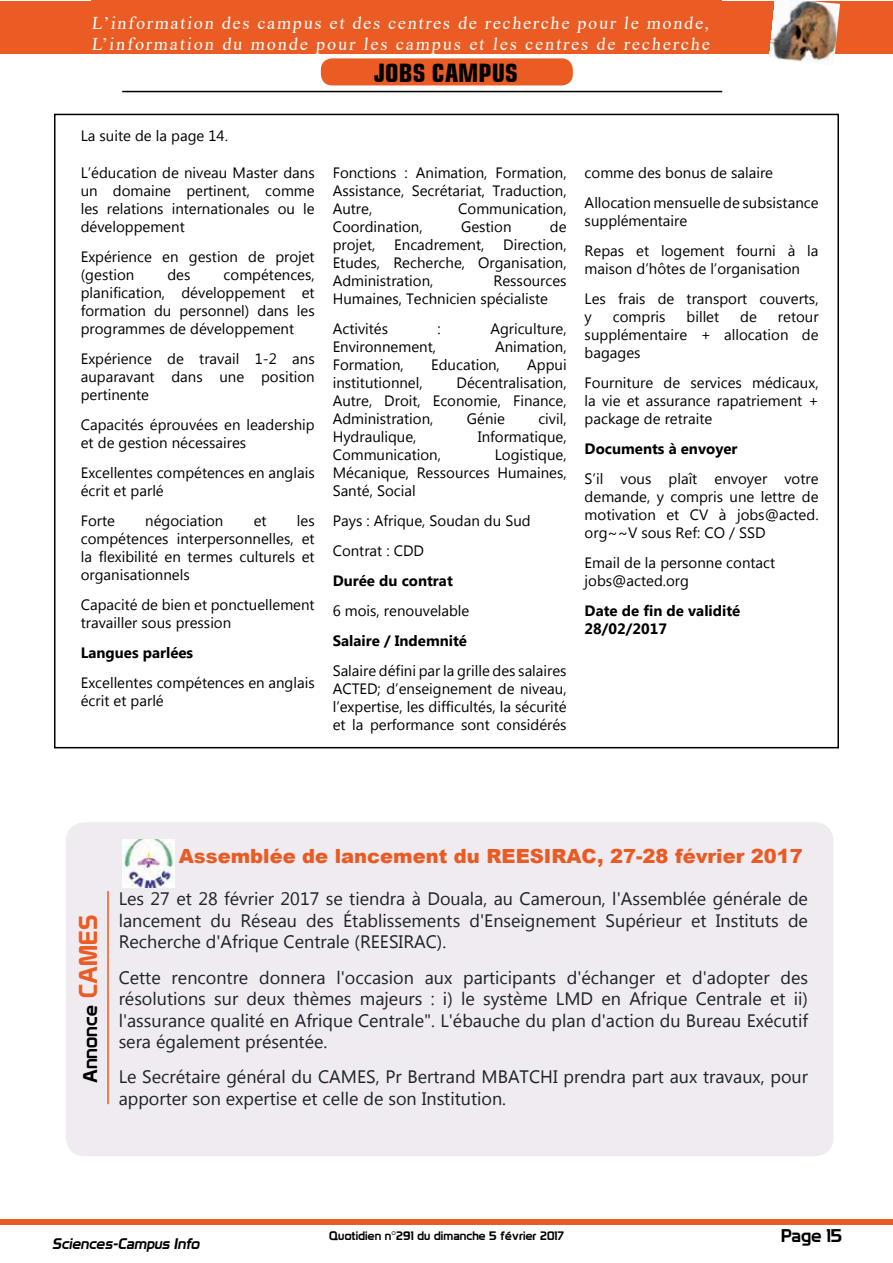
<style>
.page{position:relative;width:893px;height:1263px;background:#fff}
.page>*{position:absolute;margin:0;border:0;box-sizing:border-box;transform-origin:0 0}
.t1{font:700 condensed 25.5px "Square 721 BT";color:#000}
.t2{font:900 19.5px "Arial";color:#e95b24}
.t3{font:19.5px "Prototype";color:#000}
.t4{font:18px/21.6px "Myanmar Text";color:#1d2129;text-align:justify}
.t5{font:18px/21.6px "Times New Roman";letter-spacing:.105em;color:#fff}
.t6{font:18px "Prototype";color:#000}
.t7{font:15px/18px "Myanmar Text";color:#000;text-align:justify}
.t8{font:700 15px/18px "Myanmar Text";color:#000}
.t9{font:italic 15px "Prototype";color:#000}
.t10{font:12px "Prototype";letter-spacing:.01em;color:#000}
.s1{font-size:25.2px;color:#ea5c24}
</style>
<div class="page">
<div style="left:0;top:1219px;width:893px;height:6px;background:#ea5c24"></div>
<div style="left:0;top:2px;width:893px;height:52px;background:#ea5c24"></div>
<div style="left:91px;top:0;width:631px;height:51px;background:#ea5c24"></div>
<img style="left:768px;top:0;width:72px;height:64px">
<hr style="left:122px;top:91px;width:600px;height:1px;background:#000">
<div style="left:322px;top:59px;width:250px;height:26px;background:#ea5c24;border-radius:11px"></div>
<div style="left:321px;top:58px;width:252px;height:27px;border:2px solid #ea5c24;border-radius:11px"></div>
<div style="left:67px;top:823px;width:766px;height:332px;background:#efebf0;border-radius:18px"></div>
<div style="left:66px;top:822px;width:767px;height:334px;border:2px solid #c2b4c8;border-radius:18px"></div>
<img style="left:123px;top:839px;width:51px;height:48px">
<hr style="left:107px;top:891px;width:2px;height:213px;background:#ea5c24">
<p class="t5" style="left:91px;top:11px;width:622px">L’information des campus et des centres de recherche pour le monde,<br>L’information du monde pour les campus et les centres de recherche</p>
<h1 class="t1" style="left:374px;top:57px;width:145px">JOBS CAMPUS</h1>
<p class="t7" style="left:81px;top:127px;width:149px">La suite de la page 14.</p>
<p class="t7" style="left:81px;top:163px;width:235px">L’éducation de niveau Master dans un domaine pertinent, comme les relations internationales ou le développement</p>
<p class="t7" style="left:81px;top:247px;width:235px">Expérience en gestion de projet (gestion</p>
<p class="t7" style="left:81px;top:265px;width:235px;text-indent:143px">compétences, planification, développement et formation du personnel) dans les programmes de développement</p>
<p class="t7" style="left:81px;top:349px;width:235px">Expérience de travail 1-2 ans auparavant dans une position pertinente</p>
<p class="t7" style="left:81px;top:415px;width:235px">Capacités éprouvées en leadership et de gestion nécessaires</p>
<p class="t7" style="left:81px;top:463px;width:235px">Excellentes compétences en anglais écrit et parlé</p>
<p class="t7" style="left:81px;top:511px;width:36px">Forte</p>
<p class="t7" style="left:145px;top:511px;width:80px">négociation</p>
<p class="t7" style="left:254px;top:511px;width:14px">et</p>
<p class="t7" style="left:167px;top:265px;width:25px">des</p>
<p class="t7" style="left:81px;top:511px;width:235px;text-indent:216px">les compétences interpersonnelles, et la flexibilité en termes culturels et organisationnels</p>
<p class="t7" style="left:81px;top:595px;width:235px">Capacité de bien et ponctuellement travailler sous pression</p>
<p class="t8" style="left:81px;top:643px;width:114px">Langues parlées</p>
<p class="t7" style="left:81px;top:673px;width:235px">Excellentes compétences en anglais écrit et parlé</p>
<p class="t7" style="left:333px;top:163px;width:235px">Fonctions : Animation, Formation, Assistance, Secrétariat, Traduction, Autre,</p>
<p class="t7" style="left:458px;top:199px;width:110px">Communication,</p>
<p class="t7" style="left:333px;top:217px;width:91px">Coordination,</p>
<p class="t7" style="left:461px;top:217px;width:52px">Gestion</p>
<p class="t7" style="left:550px;top:217px;width:18px">de</p>
<p class="t7" style="left:333px;top:235px;width:44px">projet,</p>
<p class="t7" style="left:394px;top:235px;width:92px">Encadrement,</p>
<p class="t7" style="left:333px;top:235px;width:235px;text-indent:171px">Direction, Etudes, Recherche, Organisation, Administration,</p>
<p class="t7" style="left:333px;top:271px;width:235px;text-indent:161px">Ressources<br>Humaines, Technicien spécialiste</p>
<p class="t7" style="left:333px;top:319px;width:57px">Activités</p>
<p class="t7" style="left:438px;top:319px;width:5px">:</p>
<p class="t7" style="left:490px;top:319px;width:78px">Agriculture,</p>
<p class="t7" style="left:333px;top:337px;width:105px">Environnement,</p>
<p class="t7" style="left:495px;top:337px;width:73px">Animation,</p>
<p class="t7" style="left:333px;top:355px;width:73px">Formation,</p>
<p class="t7" style="left:431px;top:355px;width:70px">Education,</p>
<p class="t7" style="left:527px;top:355px;width:41px">Appui</p>
<p class="t7" style="left:333px;top:373px;width:91px">institutionnel,</p>
<p class="t7" style="left:333px;top:373px;width:235px;text-indent:124px">Décentralisation, Autre, Droit, Economie, Finance, Administration,</p>
<p class="t7" style="left:467px;top:409px;width:40px">Génie</p>
<p class="t7" style="left:538px;top:409px;width:30px">civil,</p>
<p class="t7" style="left:333px;top:427px;width:85px">Hydraulique,</p>
<p class="t7" style="left:478px;top:427px;width:90px">Informatique,</p>
<p class="t7" style="left:333px;top:445px;width:110px">Communication,</p>
<p class="t7" style="left:333px;top:445px;width:235px;text-indent:162px">Logistique, Mécanique, Ressources Humaines, Santé, Social</p>
<p class="t7" style="left:333px;top:505px;width:199px;line-height:30px">Pays : Afrique, Soudan du Sud<br>Contrat : CDD</p>
<p class="t8" style="left:333px;top:571px;width:122px">Durée du contrat</p>
<p class="t7" style="left:333px;top:601px;width:138px">6 mois, renouvelable</p>
<p class="t8" style="left:333px;top:631px;width:136px">Salaire / Indemnité</p>
<p class="t7" style="left:333px;top:661px;width:235px">Salaire défini par la grille des salaires ACTED; d’enseignement de niveau, l’expertise, les difficultés, la sécurité et la performance sont considérés</p>
<p class="t7" style="left:585px;top:157px;width:235px;line-height:30px">comme des bonus de salaire<br>Allocation mensuelle de subsistance</p>
<p class="t7" style="left:585px;top:205px;width:235px;line-height:30px">supplémentaire<br>Repas et logement fourni à la</p>
<p class="t7" style="left:585px;top:253px;width:235px;line-height:30px">maison d’hôtes de l’organisation<br>Les frais de transport couverts,</p>
<p class="t7" style="left:585px;top:307px;width:9px">y</p>
<p class="t7" style="left:613px;top:307px;width:54px">compris</p>
<p class="t7" style="left:687px;top:307px;width:34px">billet</p>
<p class="t7" style="left:740px;top:307px;width:18px">de</p>
<p class="t7" style="left:585px;top:307px;width:235px;text-indent:193px">retour supplémentaire + allocation de bagages</p>
<p class="t7" style="left:585px;top:373px;width:235px">Fourniture de services médicaux, la vie et assurance rapatriement + package de retraite</p>
<p class="t8" style="left:585px;top:439px;width:154px">Documents à envoyer</p>
<p class="t7" style="left:585px;top:469px;width:235px">S’il vous plaît envoyer votre demande, y compris une lettre de motivation et CV à jobs@acted. org~~V sous Ref: CO / SSD</p>
<p class="t7" style="left:585px;top:553px;width:192px">Email de la personne contact jobs@acted.org</p>
<p class="t8" style="left:585px;top:601px;width:157px">Date de fin de validité<br>28/02/2017</p>
<h2 class="t3" style="left:79px;top:1083px;width:170px;rotate:-90deg">Annonce <span class="s1">CAMES</span></h2>
<h2 class="t2" style="left:179px;top:841px;width:626px">Assemblée de lancement du REESIRAC, 27-28 février 2017</h2>
<p class="t4" style="left:119px;top:888px;width:691px">Les 27 et 28 février 2017 se tiendra à Douala, au Cameroun, l'Assemblée générale de lancement du Réseau des Établissements d'Enseignement Supérieur et Instituts de Recherche d'Afrique Centrale (REESIRAC).</p>
<p class="t4" style="left:119px;top:966px;width:691px">Cette rencontre donnera l'occasion aux participants d'échanger et d'adopter des résolutions sur deux thèmes majeurs : i) le système LMD en Afrique Centrale et ii) l'assurance qualité en Afrique Centrale". L'ébauche du plan d'action du Bureau Exécutif sera également présentée.</p>
<p class="t4" style="left:119px;top:1066px;width:691px">Le Secrétaire général du CAMES, Pr Bertrand MBATCHI prendra part aux travaux, pour apporter son expertise et celle de son Institution.</p>
<p class="t9" style="left:52px;top:1234px;width:152px">Sciences-Campus Info</p>
<p class="t6" style="left:781px;top:1225px;width:62px">Page 15</p>
<p class="t10" style="left:329px;top:1228px;width:236px">Quotidien n°291 du dimanche 5 février 2017</p>
</div>
